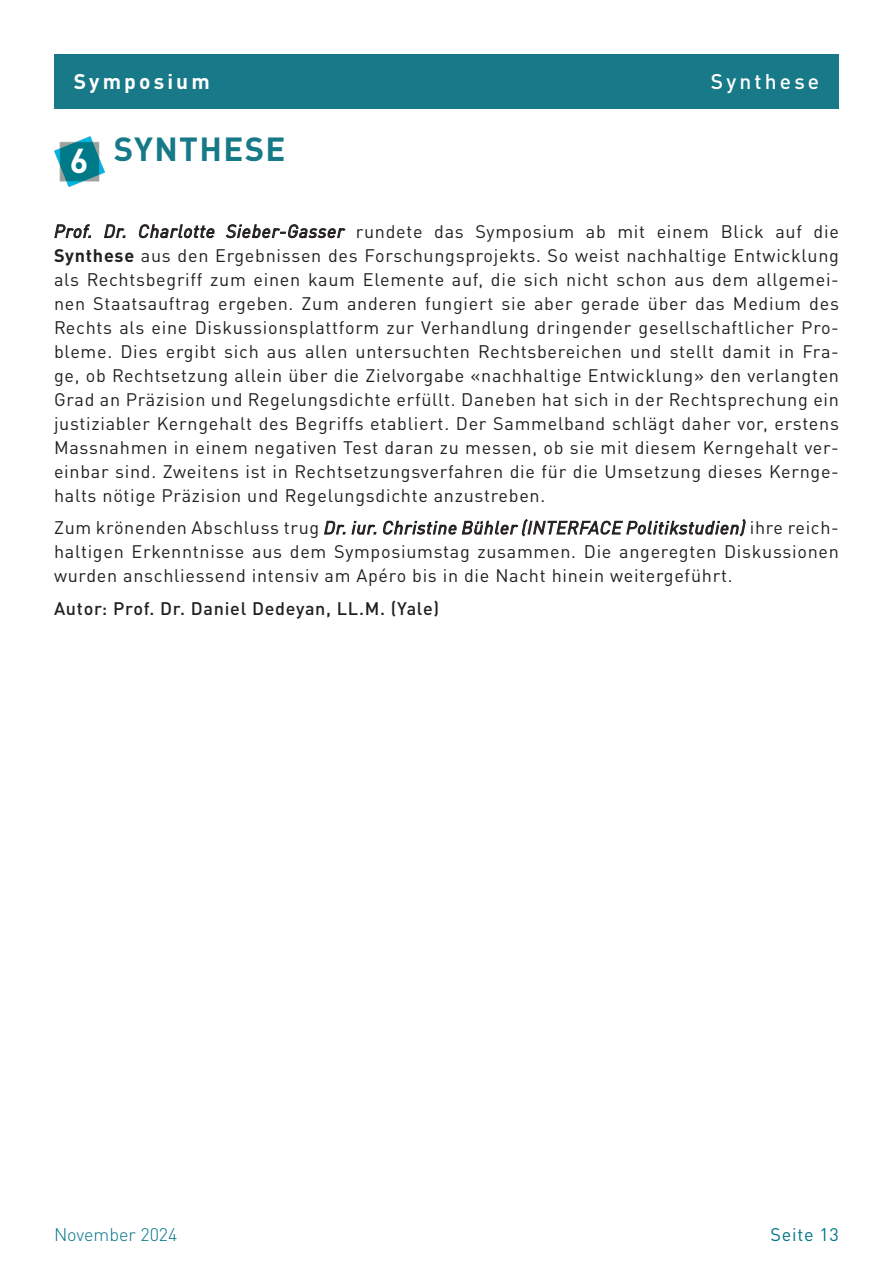
<style>
.page{position:relative;width:893px;height:1263px;background:#fff}
.page>*{position:absolute;margin:0;border:0;box-sizing:border-box;transform-origin:0 0}
.t1{font:700 34.2px "DIN Pro";color:#fff}
.t2{font:700 33px "DIN Pro";letter-spacing:.04em;color:#167988}
.t3{font:700 21px "DIN Pro";letter-spacing:.15em;color:#fff}
.t4{font:500 21px "DIN Pro";letter-spacing:.15em;color:#fff}
.t5{font:18px/24px "DIN Pro";letter-spacing:.04em;color:#231f20;text-align:justify}
.t6{font:500 18px "DIN Pro";letter-spacing:.04em;color:#231f20}
.t7{font:300 18px "DIN Pro";color:#007589}
.t8{font:18px "DIN Pro";letter-spacing:.04em;color:#007589}
.s1{font-style:italic}
.s2{font-weight:700}
</style>
<div class="page">
<img style="left:54px;top:136px;width:50px;height:51px">
<div style="left:54px;top:54px;width:785px;height:54px;background:#187988"></div>
<p class="t3" style="left:74px;top:64px;width:138px">Symposium</p>
<p class="t4" style="left:711px;top:65px;width:110px">Synthese</p>
<p class="t1" style="left:70px;top:133px;width:20px">6</p>
<p class="t2" style="left:114px;top:122px;width:173px">SYNTHESE</p>
<p class="t5" style="left:54px;top:217px;width:786px"><span class="s1">Prof. Dr. Charlotte Sieber-Gasser</span> rundete das Symposium ab mit einem Blick auf die <span class="s2">Synthese</span> aus den Ergebnissen des Forschungsprojekts. So weist nachhaltige Entwicklung als Rechtsbegriff zum einen kaum Elemente auf, die sich nicht schon aus dem allgemei&shy;nen Staatsauftrag ergeben. Zum anderen fungiert sie aber gerade über das Medium des Rechts als eine Diskussionsplattform zur Verhandlung dringender gesellschaftlicher Pro&shy;bleme. Dies ergibt sich aus allen untersuchten Rechtsbereichen und stellt damit in Fra&shy;ge, ob Rechtsetzung allein über die Zielvorgabe «nachhaltige Entwicklung» den verlangten Grad an Präzision und Regelungsdichte erfüllt. Daneben hat sich in der Rechtsprechung ein justiziabler Kerngehalt des Begriffs etabliert. Der Sammelband schlägt daher vor, erstens Massnahmen in einem negativen Test daran zu messen, ob sie mit diesem Kerngehalt ver&shy;einbar sind. Zweitens ist in Rechtsetzungsverfahren die für die Umsetzung dieses Kernge&shy;halts nötige Präzision und Regelungsdichte anzustreben.</p>
<p class="t5" style="left:54px;top:514px;width:786px">Zum krönenden Abschluss trug <span class="s1">Dr. iur. Christine Bühler (INTERFACE Politikstudien)</span> ihre reich&shy;haltigen Erkenntnisse aus dem Symposiumstag zusammen. Die angeregten Diskussionen wurden anschliessend intensiv am Apéro bis in die Nacht hinein weitergeführt.</p>
<p class="t6" style="left:54px;top:593px;width:387px">Autor: Prof. Dr. Daniel Dedeyan, LL.M. (Yale)</p>
<p class="t7" style="left:54px;top:1220px;width:125px">November 2024</p>
<p class="t8" style="left:771px;top:1220px;width:70px">Seite 13</p>
</div>
